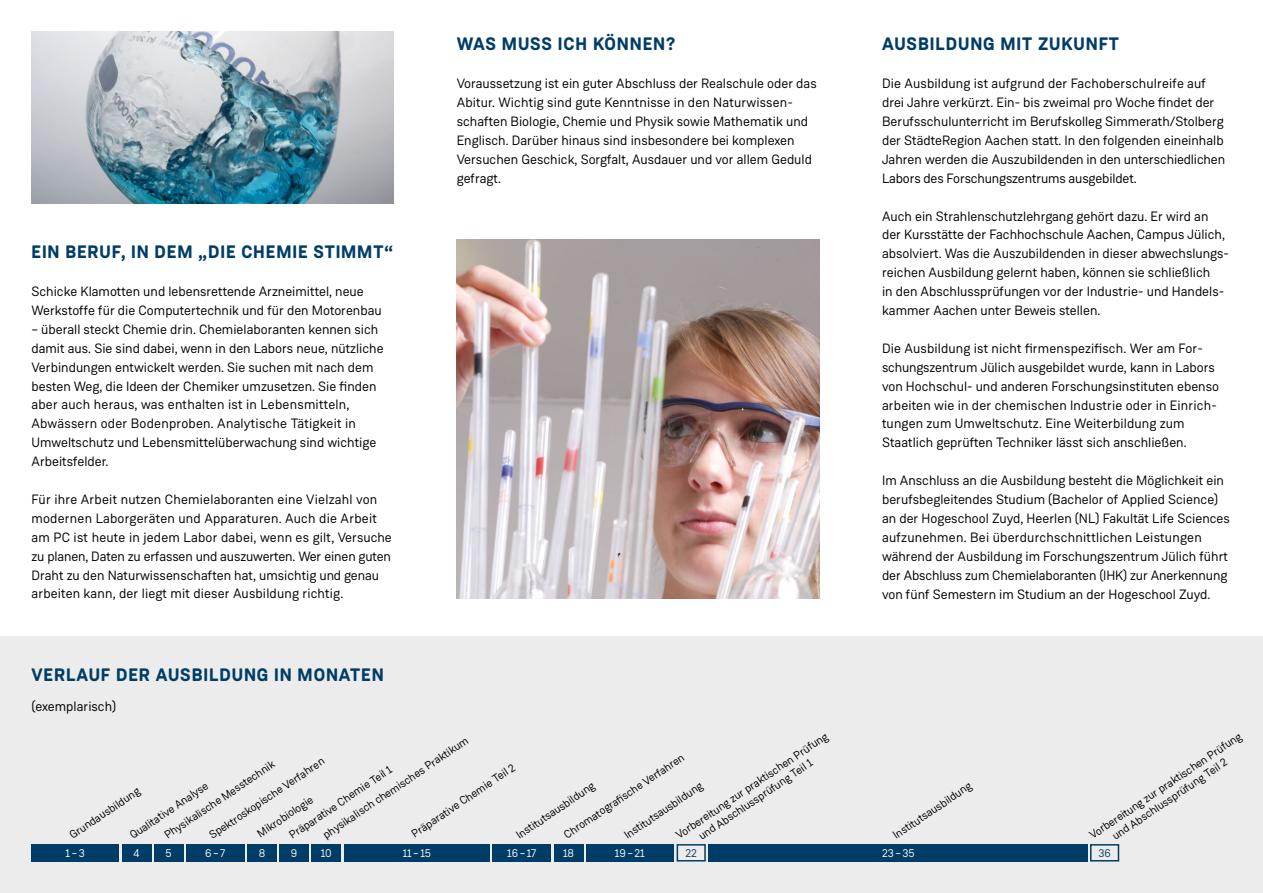
<style>
.page{position:relative;width:1263px;height:893px;background:#fff}
.page>*{position:absolute;margin:0;border:0;box-sizing:border-box;transform-origin:0 0}
._01_Head{font:700 18px "Weissenhof Grotesk";letter-spacing:.05em;color:#003d66}
._02_Fließtext{font:13.5px/18.9px "Weissenhof Grotesk";color:#000}
._01_Head-2{font:13.5px/18.9px "Weissenhof Grotesk";color:#000}
._02_Fließtext-2{font:11.25px/13.5px "Weissenhof Grotesk";color:#000}
._05_BuF{font:11.25px "Weissenhof Grotesk";letter-spacing:-.015em;color:#fff}
._05_BuF-2{font:11.25px "Weissenhof Grotesk";color:#003d66}
</style>
<div class="page">
<div style="left:0;top:636px;width:1263px;height:257px;background:#ececed"></div>
<img style="left:31px;top:31px;width:363px;height:172px">
<img style="left:457px;top:239px;width:362px;height:359px">
<div style="left:31px;top:844px;width:88px;height:17px;background:#003d66"></div>
<div style="left:344px;top:844px;width:146px;height:17px;background:#003d66"></div>
<div style="left:586px;top:844px;width:88px;height:17px;background:#003d66"></div>
<div style="left:709px;top:844px;width:379px;height:17px;background:#003d66"></div>
<div style="left:186px;top:844px;width:59px;height:17px;background:#003d66"></div>
<div style="left:493px;top:844px;width:58px;height:17px;background:#003d66"></div>
<div style="left:122px;top:844px;width:29px;height:17px;background:#003d66"></div>
<div style="left:247px;top:844px;width:30px;height:17px;background:#003d66"></div>
<div style="left:154px;top:844px;width:29px;height:17px;background:#003d66"></div>
<div style="left:280px;top:844px;width:29px;height:17px;background:#003d66"></div>
<div style="left:312px;top:844px;width:29px;height:17px;background:#003d66"></div>
<div style="left:554px;top:844px;width:29px;height:17px;background:#003d66"></div>
<div style="left:677px;top:844px;width:29px;height:17px;border:2px solid #003d66"></div>
<div style="left:1090px;top:844px;width:29px;height:17px;border:2px solid #003d66"></div>
<p class="_01_Head" style="left:31px;top:241px;width:363px">EIN BERUF, IN DEM „DIE CHEMIE STIMMT“</p>
<p class="_01_Head-2" style="left:31px;top:282px;width:352px">Schicke Klamotten und lebensrettende Arzneimittel, neue<br>Werkstoffe für die Computertechnik und für den Motorenbau</p>
<p class="_01_Head-2" style="left:31px;top:320px;width:354px">– überall steckt Chemie drin. Chemielaboranten kennen sich damit aus. Sie sind dabei, wenn in den Labors neue, nützliche Verbindungen entwickelt werden. Sie suchen mit nach dem besten Weg, die Ideen der Chemiker umzusetzen. Sie finden aber auch heraus, was enthalten ist in Lebensmitteln, Abwässern oder Bodenproben. Analytische Tätigkeit in Umweltschutz und Lebensmittelüberwachung sind wichtige Arbeitsfelder.</p>
<p class="_02_Fließtext" style="left:31px;top:490px;width:362px">Für ihre Arbeit nutzen Chemielaboranten eine Vielzahl von modernen Laborgeräten und Apparaturen. Auch die Arbeit am PC ist heute in jedem Labor dabei, wenn es gilt, Versuche zu planen, Daten zu erfassen und auszuwerten. Wer einen guten Draht zu den Naturwissenschaften hat, umsichtig und genau arbeiten kann, der liegt mit dieser Ausbildung richtig.</p>
<p class="_01_Head" style="left:31px;top:663px;width:354px">VERLAUF DER AUSBILDUNG IN MONATEN</p>
<p class="_02_Fließtext" style="left:31px;top:696px;width:86px">(exemplarisch)</p>
<p class="_01_Head" style="left:457px;top:33px;width:220px">WAS MUSS ICH KÖNNEN?</p>
<p class="_02_Fließtext" style="left:457px;top:74px;width:362px">Voraussetzung ist ein guter Abschluss der Realschule oder das Abitur. Wichtig sind gute Kenntnisse in den Naturwissen&shy;schaften Biologie, Chemie und Physik sowie Mathematik und Englisch. Darüber hinaus sind insbesondere bei komplexen Versuchen Geschick, Sorgfalt, Ausdauer und vor allem Geduld gefragt.</p>
<p class="_01_Head" style="left:882px;top:33px;width:238px">AUSBILDUNG MIT ZUKUNFT</p>
<p class="_02_Fließtext" style="left:882px;top:74px;width:345px">Die Ausbildung ist aufgrund der Fachoberschulreife auf drei Jahre verkürzt. Ein- bis zweimal pro Woche findet der Berufsschulunterricht im Berufskolleg Simmerath/Stolberg der StädteRegion Aachen statt. In den folgenden eineinhalb Jahren werden die Auszubildenden in den unterschiedlichen Labors des Forschungszentrums ausgebildet.</p>
<p class="_02_Fließtext" style="left:882px;top:206px;width:347px">Auch ein Strahlenschutzlehrgang gehört dazu. Er wird an der Kursstätte der Fachhochschule Aachen, Campus Jülich, absolviert. Was die Auszubildenden in dieser abwechslungs&shy;reichen Ausbildung gelernt haben, können sie schließlich<br>in den Abschlussprüfungen vor der Industrie- und Handels&shy;kammer Aachen unter Beweis stellen.</p>
<p class="_02_Fließtext" style="left:882px;top:339px;width:338px">Die Ausbildung ist nicht firmenspezifisch. Wer am For&shy;schungszentrum Jülich ausgebildet wurde, kann in Labors von Hochschul- und anderen Forschungsinstituten ebenso arbeiten wie in der chemischen Industrie oder in Einrich&shy;tungen zum Umweltschutz. Eine Weiterbildung zum Staatlich geprüften Techniker lässt sich anschließen.</p>
<p class="_02_Fließtext" style="left:882px;top:471px;width:349px">Im Anschluss an die Ausbildung besteht die Möglichkeit ein berufsbegleitendes Studium (Bachelor of Applied Science) an der Hogeschool Zuyd, Heerlen (NL) Fakultät Life Sciences aufzunehmen. Bei überdurchschnittlichen Leistungen während der Ausbildung im Forschungszentrum Jülich führt der Abschluss zum Chemielaboranten (IHK) zur Anerkennung von fünf Semestern im Studium an der Hogeschool Zuyd.</p>
<p class="_02_Fließtext-2" style="left:688px;top:820px;width:164px;text-indent:-18px;rotate:-34deg">Vorbereitung zur praktischen Prüfung und Abschlussprüfung Teil 1</p>
<p class="_02_Fließtext-2" style="left:1102px;top:820px;width:164px;text-indent:-18px;rotate:-34deg">Vorbereitung zur praktischen Prüfung und Abschlussprüfung Teil 2</p>
<p class="_02_Fließtext-2" style="left:320px;top:830px;width:174px;rotate:-34deg">physikalisch chemisches Praktikum</p>
<p class="_02_Fließtext-2" style="left:561px;top:830px;width:144px;rotate:-34deg">Chromatografi sche Verfahren</p>
<p class="_02_Fließtext-2" style="left:207px;top:830px;width:138px;rotate:-34deg">Spektroskopische Verfahren</p>
<p class="_02_Fließtext-2" style="left:162px;top:830px;width:132px;rotate:-34deg">Physikalische Messtechnik</p>
<p class="_02_Fließtext-2" style="left:409px;top:829px;width:124px;rotate:-34deg">Präparative Chemie Teil 2</p>
<p class="_02_Fließtext-2" style="left:287px;top:830px;width:123px;rotate:-34deg">Präparative Chemie Teil 1</p>
<p class="_02_Fließtext-2" style="left:513px;top:830px;width:93px;rotate:-34deg">Institutsausbildung</p>
<p class="_02_Fließtext-2" style="left:621px;top:830px;width:93px;rotate:-34deg">Institutsausbildung</p>
<p class="_02_Fließtext-2" style="left:890px;top:830px;width:93px;rotate:-34deg">Institutsausbildung</p>
<p class="_02_Fließtext-2" style="left:127px;top:830px;width:94px;rotate:-34deg">Qualitative Analyse</p>
<p class="_02_Fließtext-2" style="left:67px;top:830px;width:84px;rotate:-34deg">Grundausbildung</p>
<p class="_02_Fließtext-2" style="left:255px;top:829px;width:66px;rotate:-34deg">Mikrobiologie</p>
<p class="_05_BuF" style="left:66px;top:846px;width:21px">1–3</p>
<p class="_05_BuF" style="left:134px;top:846px;width:8px">4</p>
<p class="_05_BuF" style="left:166px;top:846px;width:8px">5</p>
<p class="_05_BuF" style="left:205px;top:846px;width:22px">6–7</p>
<p class="_05_BuF" style="left:259px;top:846px;width:8px">8</p>
<p class="_05_BuF" style="left:291px;top:846px;width:8px">9</p>
<p class="_05_BuF" style="left:321px;top:846px;width:12px">10</p>
<p class="_05_BuF" style="left:403px;top:846px;width:30px">11–15</p>
<p class="_05_BuF" style="left:507px;top:846px;width:31px">16–17</p>
<p class="_05_BuF" style="left:563px;top:846px;width:13px">18</p>
<p class="_05_BuF" style="left:615px;top:846px;width:31px">19–21</p>
<p class="_05_BuF-2" style="left:685px;top:846px;width:13px">22</p>
<p class="_05_BuF" style="left:882px;top:846px;width:34px">23–35</p>
<p class="_05_BuF-2" style="left:1098px;top:846px;width:14px">36</p>
</div>
